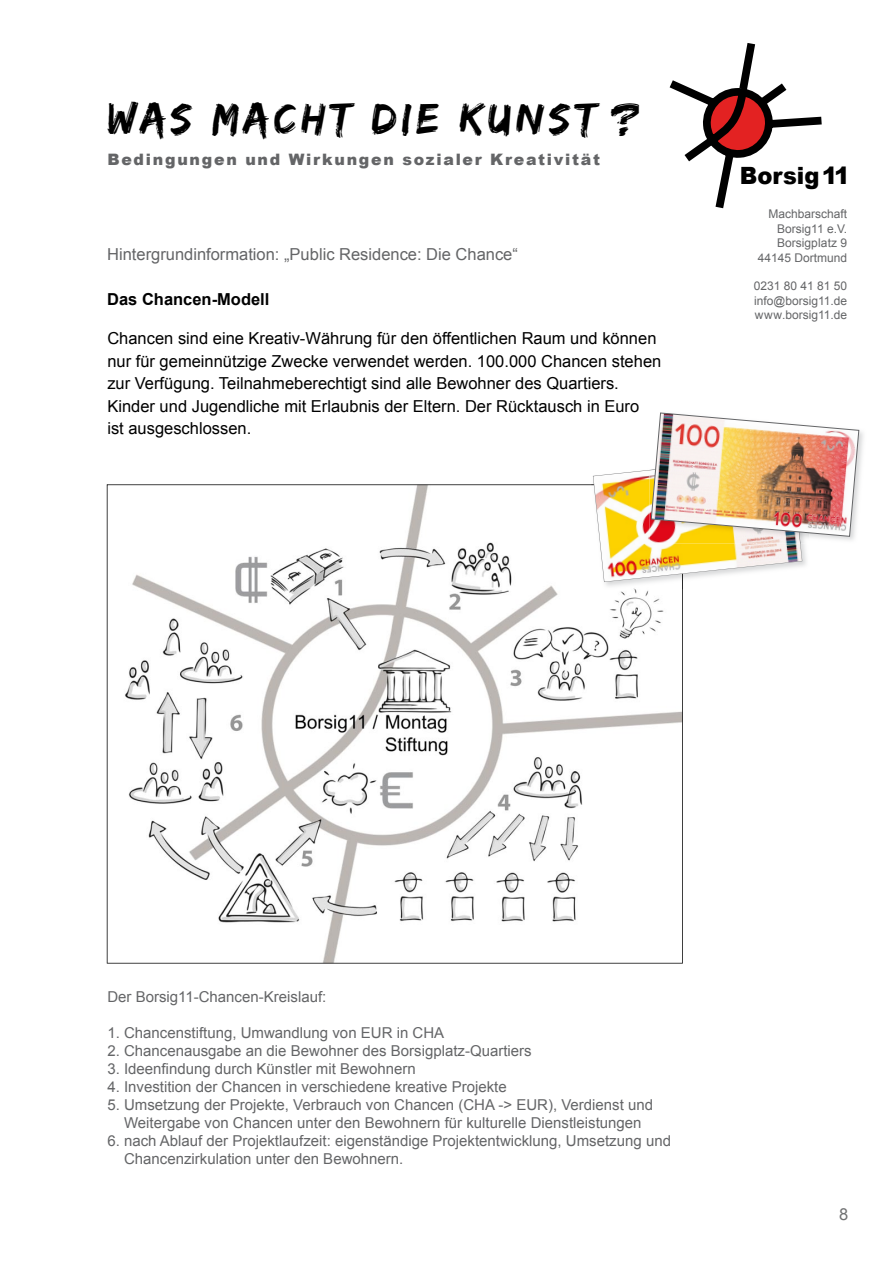
<style>
.page{position:relative;width:893px;height:1263px;background:#fff}
.page>*{position:absolute;margin:0;border:0;box-sizing:border-box;transform-origin:0 0}
.t1{font:44.85px "Edo";letter-spacing:.1em;color:#000}
.t2{font:900 23.85px "Arial";color:#000;scale:.95 1}
.t3{font:16.5px/22.5px "Arial";color:#000}
.t4{font:16.5px "Arial";color:#646567}
.t5{font:700 16.5px "Arial";color:#000}
.t6{font:16.5px "Arial";color:#707172}
.t7{font:900 15.75px "Arial";letter-spacing:.11em;color:#646567}
.t8{font:15px/18px "Arial";color:#646567;text-align:center}
.t9{font:12px/14.4px "Arial";color:#646567;text-align:right}
</style>
<div class="page">
<svg style="left:669px;top:43px;width:153px;height:166px"></svg>
<svg style="left:107px;top:484px;width:576px;height:479px"></svg>
<img style="left:591px;top:484px;width:92px;height:105px">
<img style="left:660px;top:412px;width:203px;height:71px">
<img style="left:593px;top:413px;width:266px;height:169px">
<h1 class="t1" style="left:107px;top:92px;width:534px">WAS MACHT DIE KUNST ?</h1>
<p class="t7" style="left:107px;top:148px;width:494px">Bedingungen und Wirkungen sozialer Kreativität</p>
<p class="t4" style="left:107px;top:243px;width:412px">Hintergrundinformation: „Public Residence: Die Chance“</p>
<p class="t5" style="left:107px;top:288px;width:164px">Das Chancen-Modell</p>
<p class="t3" style="left:107px;top:328px;width:555px">Chancen sind eine Kreativ-Währung für den öffentlichen Raum und können nur für gemeinnützige Zwecke verwendet werden. 100.000 Chancen stehen zur Verfügung. Teilnahmeberechtigt sind alle Bewohner des Quartiers.<br>Kinder und Jugendliche mit Erlaubnis der Eltern. Der Rücktausch in Euro<br>ist ausgeschlossen.</p>
<h2 class="t2" style="left:740px;top:158px;width:118px">Borsig11</h2>
<p class="t9" style="left:758px;top:207px;width:91px">Machbarschaft<br>Borsig11 e.V.<br>Borsigplatz 9<br>44145 Dortmund</p>
<p class="t9" style="left:754px;top:279px;width:95px;text-align:justify">0231 80 41 81 50 info@borsig11.de www.borsig11.de</p>
<p class="t8" style="left:107px;top:988px;width:220px">Der Borsig11-Chancen-Kreislauf:</p>
<p class="t8" style="left:107px;top:1024px;width:338px">1. Chancenstiftung, Umwandlung von EUR in CHA</p>
<p class="t8" style="left:107px;top:1042px;width:426px">2. Chancenausgabe an die Bewohner des Borsigplatz-Quartiers</p>
<p class="t8" style="left:107px;top:1060px;width:310px">3. Ideenfindung durch Künstler mit Bewohnern</p>
<p class="t8" style="left:107px;top:1078px;width:401px">4. Investition der Chancen in verschiedene kreative Projekte</p>
<p class="t8" style="left:107px;top:1096px;width:547px">5. Umsetzung der Projekte, Verbrauch von Chancen (CHA -&gt; EUR), Verdienst und<br>Weitergabe von Chancen unter den Bewohnern für kulturelle Dienstleistungen</p>
<p class="t8" style="left:124px;top:1132px;width:548px;text-align:left;text-indent:-17px">6. nach Ablauf der Projektlaufzeit: eigenständige Projektentwicklung, Umsetzung und<br>Chancenzirkulation unter den Bewohnern.</p>
<p class="t6" style="left:839px;top:1204px;width:11px">8</p>
</div>
